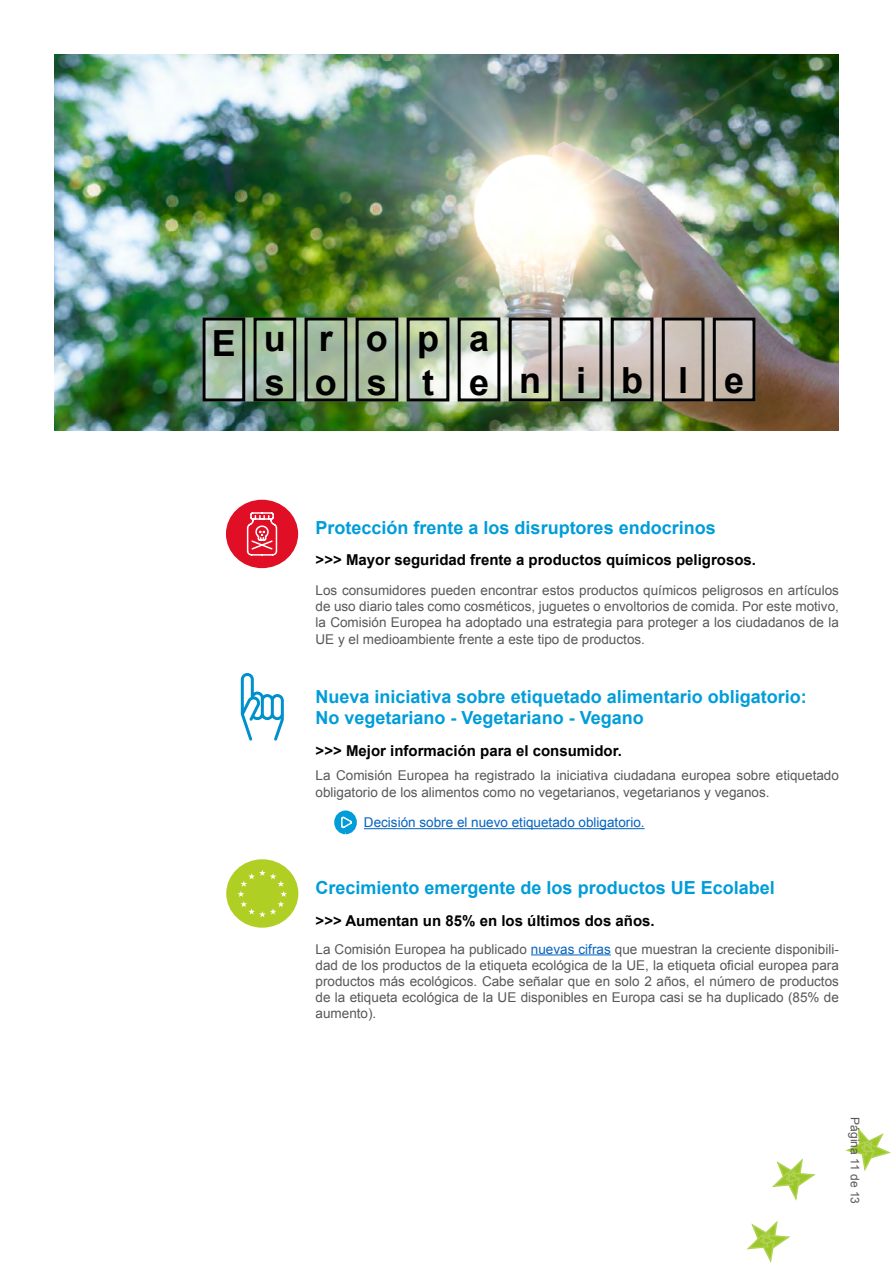
<style>
.page{position:relative;width:893px;height:1263px;background:#fff}
.page>*{position:absolute;margin:0;border:0;box-sizing:border-box;transform-origin:0 0}
.t1{font:700 36px/43.2px "Arial";letter-spacing:.975em;color:#000}
.t2{font:700 18px/21.6px "Arial";color:#009dd9}
.t3{font:700 15px "Arial";color:#000}
.t4{font:13.5px/16.2px "Arial";color:#58585a;text-align:justify}
.t5{font:13.5px "Arial";color:#0563c1}
.t6{font:12px "Arial";color:#58585a}
.s1{color:#0563c1}
</style>
<div class="page">
<img style="left:54px;top:54px;width:785px;height:376px">
<svg style="left:206px;top:317px;width:545px;height:84px;background:#bfc6b5"></svg>
<svg style="left:772px;top:1158px;width:44px;height:43px"></svg>
<svg style="left:845px;top:1127px;width:46px;height:45px"></svg>
<svg style="left:746px;top:1220px;width:45px;height:43px"></svg>
<div style="left:226px;top:500px;width:72px;height:68px;background:#e00f26;border-radius:50%"></div>
<svg style="left:246px;top:512px;width:32px;height:44px"></svg>
<svg style="left:334px;top:810px;width:23px;height:24px"></svg>
<svg style="left:340px;top:815px;width:13px;height:14px"></svg>
<svg style="left:241px;top:673px;width:43px;height:67px"></svg>
<div style="left:226px;top:859px;width:72px;height:69px;background:#b0cf24;border-radius:50%"></div>
<svg style="left:238px;top:870px;width:49px;height:47px"></svg>
<div style="left:202px;top:317px;width:43px;height:84px;border:3px solid #000"></div>
<div style="left:254px;top:317px;width:42px;height:84px;border:3px solid #000"></div>
<div style="left:305px;top:317px;width:42px;height:84px;border:3px solid #000"></div>
<div style="left:356px;top:317px;width:42px;height:84px;border:3px solid #000"></div>
<div style="left:407px;top:317px;width:42px;height:84px;border:3px solid #000"></div>
<div style="left:458px;top:317px;width:42px;height:84px;border:3px solid #000"></div>
<div style="left:509px;top:317px;width:42px;height:84px;border:3px solid #000"></div>
<div style="left:560px;top:317px;width:42px;height:84px;border:3px solid #000"></div>
<div style="left:611px;top:317px;width:42px;height:84px;border:3px solid #000"></div>
<div style="left:662px;top:317px;width:42px;height:84px;border:3px solid #000"></div>
<div style="left:713px;top:317px;width:42px;height:84px;border:3px solid #000"></div>
<hr style="left:364px;top:828px;width:281px;height:1px;background:#0563c1">
<hr style="left:531px;top:954px;width:80px;height:1px;background:#0563c1">
<h1 class="t1" style="left:212px;top:321px;width:76px;line-height:41px;text-align:right">E u s</h1>
<h1 class="t1" style="left:315px;top:318px;width:23px">r o</h1>
<h1 class="t1" style="left:366px;top:318px;width:23px">o s</h1>
<h1 class="t1" style="left:417px;top:318px;width:23px">p t</h1>
<h1 class="t1" style="left:469px;top:318px;width:277px;line-height:42px">a enible</h1>
<h2 class="t2" style="left:316px;top:517px;width:402px">Protección frente a los disruptores endocrinos</h2>
<p class="t3" style="left:316px;top:549px;width:442px">&gt;&gt;&gt; Mayor seguridad frente a productos químicos peligrosos.</p>
<p class="t4" style="left:316px;top:582px;width:525px">Los consumidores pueden encontrar estos productos químicos peligrosos en artículos de uso diario tales como cosméticos, juguetes o envoltorios de comida. Por este motivo, la Comisión Europea ha adoptado una estrategia para proteger a los ciudadanos de la UE y el medioambiente frente a este tipo de productos.</p>
<h2 class="t2" style="left:316px;top:686px;width:493px">Nueva iniciativa sobre etiquetado alimentario obligatorio:<br>No vegetariano - Vegetariano - Vegano</h2>
<p class="t3" style="left:316px;top:740px;width:308px">&gt;&gt;&gt; Mejor información para el consumidor.</p>
<p class="t4" style="left:316px;top:767px;width:525px">La Comisión Europea ha registrado la iniciativa ciudadana europea sobre etiquetado obligatorio de los alimentos como no vegetarianos, vegetarianos y veganos.</p>
<p class="t5" style="left:364px;top:813px;width:282px">Decisión sobre el nuevo etiquetado obligatorio.</p>
<h2 class="t2" style="left:316px;top:877px;width:461px">Crecimiento emergente de los productos UE Ecolabel</h2>
<p class="t3" style="left:316px;top:910px;width:341px">&gt;&gt;&gt; Aumentan un 85% en los últimos dos años.</p>
<p class="t4" style="left:316px;top:940px;width:525px">La Comisión Europea ha publicado <span class="s1">nuevas cifras</span> que muestran la creciente disponibili&shy;dad de los productos de la etiqueta ecológica de la UE, la etiqueta oficial europea para productos más ecológicos. Cabe señalar que en solo 2 años, el número de productos de la etiqueta ecológica de la UE disponibles en Europa casi se ha duplicado (85% de aumento).</p>
<p class="t6" style="left:863px;top:1117px;width:88px;rotate:90deg">Página 11 de 13</p>
</div>
